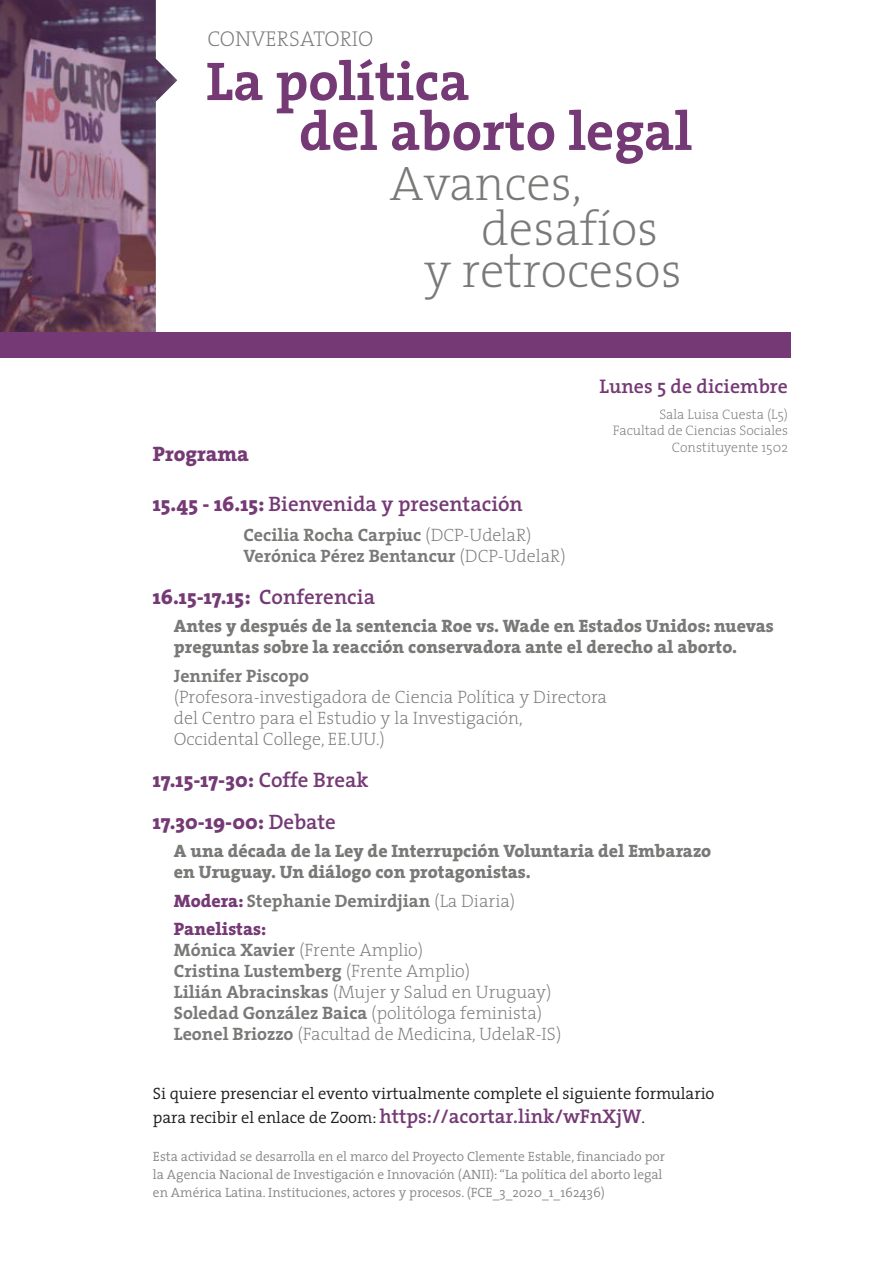
<style>
.page{position:relative;width:893px;height:1263px;background:#fff}
.page>*{position:absolute;margin:0;border:0;box-sizing:border-box;transform-origin:0 0}
.t1{font:700 55.05px "The Serif";color:#753a75}
.t2{font:200 48.9px/41.5px "The Serif";color:#797978}
.t3{font:200 21.6px "The Serif";color:#797978}
.t4{font:800 21px/42px "The Serif";color:#753a75}
.t5{font:600 21px "The Serif";color:#753a75}
.t6{font:600 19.8px "The Serif";color:#753a75}
.t7{font:200 18px/21px "The Serif";color:#797978}
.t8{font:800 18px/21px "The Serif";color:#797978}
.t9{font:700 18px/21px "The Serif";color:#797978}
.t10{font:300 16.5px/23.9px "The Serif";color:#1c1c1b}
.t11{font:200 13.8px/16.5px "The Serif";color:#797978;text-align:right}
.t12{font:300 13.5px/18px "The Serif";color:#878787}
.s1{font-weight:800}
.s2{font-weight:200}
.s3{font-weight:600}
.s4{font-weight:800;color:#753a75}
.s5{font-weight:700}
.s6{font-weight:600;font-size:19.8px;color:#753a75}
</style>
<div class="page">
<svg style="left:0;top:0;width:177px;height:333px"></svg>
<div style="left:0;top:333px;width:790px;height:25px;background:#753a75"></div>
<p class="t3" style="left:207px;top:21px;width:168px">CONVERSATORIO</p>
<h1 class="t1" style="left:206px;top:35px;width:265px">La política</h1>
<h1 class="t1" style="left:299px;top:85px;width:395px">del aborto legal</h1>
<h2 class="t2" style="left:390px;top:161px;width:193px">Avances,</h2>
<h2 class="t2" style="left:424px;top:206px;width:260px;text-indent:57px">desafíos y retrocesos</h2>
<p class="t6" style="left:600px;top:369px;width:190px">Lunes 5 de diciembre</p>
<p class="t11" style="left:613px;top:405px;width:177px">Sala Luisa Cuesta (L5)<br>Facultad de Ciencias Sociales<br>Constituyente 1502</p>
<p class="t4" style="left:153px;top:432px;width:98px">Programa</p>
<p class="t5" style="left:153px;top:486px;width:371px"><span class="s1">15.45 - 16.15:</span> Bienvenida y presentación</p>
<p class="t9" style="left:243px;top:524px;width:324px">Cecilia Rocha Carpiuc <span class="s2">(DCP-UdelaR)<br></span>Verónica Pérez Bentancur <span class="s2">(DCP-UdelaR)</span></p>
<p class="t4" style="left:153px;top:575px;width:224px">16.15-17.15: <span class="s3">Conferencia</span></p>
<p class="t8" style="left:174px;top:615px;width:601px">Antes y después de la sentencia Roe vs. Wade en Estados Unidos: nuevas preguntas sobre la reacción conservadora ante el derecho al aborto.</p>
<p class="t9" style="left:174px;top:665px;width:137px">Jennifer Piscopo</p>
<p class="t7" style="left:174px;top:685px;width:435px">(Profesora-investigadora de Ciencia Política y Directora del Centro para el Estudio y la Investigación,<br>Occidental College, EE.UU.)</p>
<p class="t4" style="left:153px;top:758px;width:217px">17.15-17-30: <span class="s3">Coffe Break<br></span>17.30-19-00: <span class="s3">Debate</span></p>
<p class="t8" style="left:174px;top:840px;width:539px">A una década de la Ley de Interrupción Voluntaria del Embarazo en Uruguay. Un diálogo con protagonistas.</p>
<p class="t9" style="left:174px;top:886px;width:343px;line-height:28.5px"><span class="s4">Modera:</span> Stephanie Demirdjian <span class="s2">(La Diaria)<br></span><span class="s4">Panelistas:</span></p>
<p class="t7" style="left:174px;top:939px;width:389px"><span class="s5">Mónica Xavier</span> (Frente Amplio)<br><span class="s5">Cristina Lustemberg</span> (Frente Amplio)<br><span class="s5">Lilián Abracinskas</span> (Mujer y Salud en Uruguay)<br><span class="s5">Soledad González Baica</span> (politóloga feminista)<br><span class="s5">Leonel Briozzo</span> (Facultad de Medicina, UdelaR-IS)</p>
<p class="t10" style="left:153px;top:1081px;width:563px">Si quiere presenciar el evento virtualmente complete el siguiente formulario para recibir el enlace de Zoom: <span class="s6">https://acortar.link/wFnXjW</span>.</p>
<p class="t12" style="left:153px;top:1146px;width:514px">Esta actividad se desarrolla en el marco del Proyecto Clemente Estable, financiado por la Agencia Nacional de Investigación e Innovación (ANII): “La política del aborto legal en América Latina. Instituciones, actores y procesos. (FCE_3_2020_1_162436)</p>
</div>
